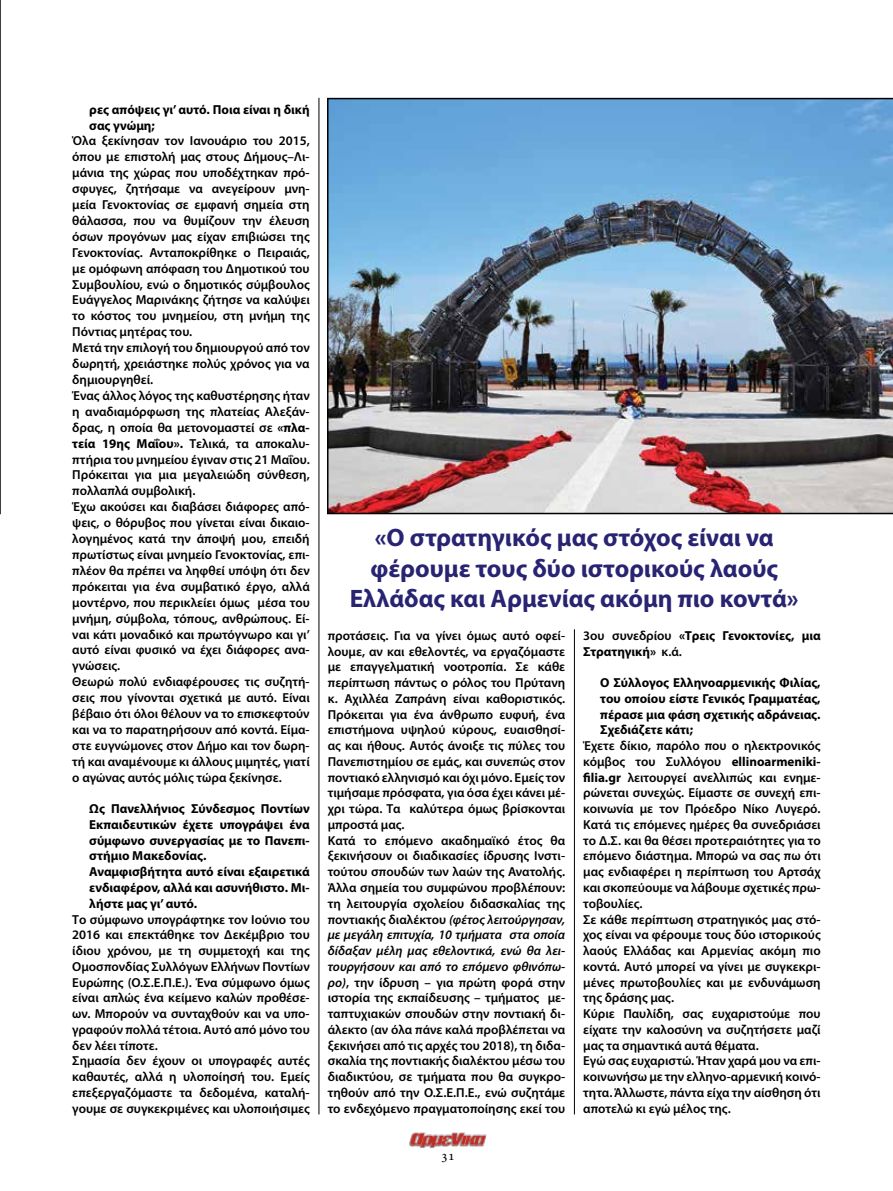
<style>
.page{position:relative;width:893px;height:1191px;background:#fff}
.page>*{position:absolute;margin:0;border:0;box-sizing:border-box;transform-origin:0 0}
.t1{font:700 25.35px/30.3px "Myriad Pro";color:#282472;text-align:center}
.t2{font:13.5px "Adobe Hebrew";color:#000}
.t3{font:600 13.05px/15.8px "Myriad Pro";color:#000}
.t4{font:700 13.05px/15.8px "Myriad Pro";color:#000}
.s1{font-weight:700}
.s2{font-style:italic}
.s3{font-weight:600}
</style>
<div class="page">
<svg style="left:0;top:0;width:1px;height:514px"></svg>
<img style="left:410px;top:1132px;width:76px;height:16px">
<hr style="left:319px;top:98px;width:1px;height:1016px;background:#000">
<hr style="left:574px;top:629px;width:1px;height:485px;background:#000">
<img style="left:327px;top:98px;width:566px;height:416px">
<p class="t4" style="left:89px;top:101px;width:222px">ρες απόψεις γι’ αυτό. Ποια είναι η δική σας γνώμη;</p>
<p class="t3" style="left:72px;top:133px;width:239px">Όλα ξεκίνησαν τον Ιανουάριο του 2015, όπου με επιστολή μας στους Δήμους–Λι&shy;μάνια της χώρας που υποδέχτηκαν πρό&shy;σφυγες, ζητήσαμε να ανεγείρουν μνη&shy;μεία Γενοκτονίας σε εμφανή σημεία στη θάλασσα, που να θυμίζουν την έλευση όσων προγόνων μας είχαν επιβιώσει της Γενοκτονίας. Ανταποκρίθηκε ο Πειραιάς, με ομόφωνη απόφαση του Δημοτικού του Συμβουλίου, ενώ ο δημοτικός σύμβουλος Ευάγγελος Μαρινάκης ζήτησε να καλύψει το κόστος του μνημείου, στη μνήμη της Πόντιας μητέρας του.<br>Μετά την επιλογή του δημιουργού από τον δωρητή, χρειάστηκε πολύς χρόνος για να δημιουργηθεί.<br>Ένας άλλος λόγος της καθυστέρησης ήταν η αναδιαμόρφωση της πλατείας Αλεξάν&shy;δρας, η οποία θα μετονομαστεί σε <span class="s1">«πλα&shy;τεία 19ης Μαΐου».</span> Τελικά, τα αποκαλυ&shy;πτήρια του μνημείου έγιναν στις 21 Μαΐου.<br>Πρόκειται για μια μεγαλειώδη σύνθεση, πολλαπλά συμβολική.<br>Έχω ακούσει και διαβάσει διάφορες από&shy;ψεις, ο θόρυβος που γίνεται είναι δικαιο&shy;λογημένος κατά την άποψή μου, επειδή πρωτίστως είναι μνημείο Γενοκτονίας, επι&shy;πλέον θα πρέπει να ληφθεί υπόψη ότι δεν πρόκειται για ένα συμβατικό έργο, αλλά μοντέρνο, που περικλείει όμως μέσα του μνήμη, σύμβολα, τόπους, ανθρώπους. Εί&shy;ναι κάτι μοναδικό και πρωτόγνωρο και γι’ αυτό είναι φυσικό να έχει διάφορες ανα&shy;γνώσεις.<br>Θεωρώ πολύ ενδιαφέρουσες τις συζητή&shy;σεις που γίνονται σχετικά με αυτό. Είναι βέβαιο ότι όλοι θέλουν να το επισκεφτούν και να το παρατηρήσουν από κοντά. Είμα&shy;στε ευγνώμονες στον Δήμο και τον δωρη&shy;τή και αναμένουμε κι άλλους μιμητές, γιατί ο αγώνας αυτός μόλις τώρα ξεκίνησε.</p>
<p class="t4" style="left:89px;top:800px;width:222px">Ως Πανελλήνιος Σύνδεσμος Ποντίων<br>Εκπαιδευτικών έχετε υπογράψει ένα σύμφωνο συνεργασίας με το Πανεπι&shy;στήμιο Μακεδονίας.<br>Αναμφισβήτητα αυτό είναι εξαιρετικά ενδιαφέρον, αλλά και ασυνήθιστο. Μι&shy;λήστε μας γι’ αυτό.</p>
<p class="t3" style="left:72px;top:911px;width:239px">Το σύμφωνο υπογράφτηκε τον Ιούνιο του 2016 και επεκτάθηκε τον Δεκέμβριο του ίδιου χρόνου, με τη συμμετοχή και της Ομοσπονδίας Συλλόγων Ελλήνων Ποντίων Ευρώπης (Ο.Σ.Ε.Π.Ε.). Ένα σύμφωνο όμως είναι απλώς ένα κείμενο καλών προθέσε&shy;ων. Μπορούν να συνταχθούν και να υπο&shy;γραφούν πολλά τέτοια. Αυτό από μόνο του δεν λέει τίποτε.<br>Σημασία δεν έχουν οι υπογραφές αυτές καθαυτές, αλλά η υλοποίησή του. Εμείς επεξεργαζόμαστε τα δεδομένα, καταλή&shy;γουμε σε συγκεκριμένες και υλοποιήσιμες</p>
<h1 class="t1" style="left:350px;top:522px;width:450px">«Ο στρατηγικός μας στόχος είναι να φέρουμε τους δύο ιστορικούς λαούς<br>Ελλάδας και Αρμενίας ακόμη πιο κοντά»</h1>
<p class="t3" style="left:328px;top:627px;width:239px">προτάσεις. Για να γίνει όμως αυτό οφεί&shy;λουμε, αν και εθελοντές, να εργαζόμαστε με επαγγελματική νοοτροπία. Σε κάθε περίπτωση πάντως ο ρόλος του Πρύτανη κ. Αχιλλέα Ζαπράνη είναι καθοριστικός.<br>Πρόκειται για ένα άνθρωπο ευφυή, ένα επιστήμονα υψηλού κύρους, ευαισθησί&shy;ας και ήθους. Αυτός άνοιξε τις πύλες του Πανεπιστημίου σε εμάς, και συνεπώς στον ποντιακό ελληνισμό και όχι μόνο. Εμείς τον τιμήσαμε πρόσφατα, για όσα έχει κάνει μέ&shy;χρι τώρα. Τα καλύτερα όμως βρίσκονται μπροστά μας.<br>Κατά το επόμενο ακαδημαϊκό έτος θα ξεκινήσουν οι διαδικασίες ίδρυσης Ινστι&shy;τούτου σπουδών των λαών της Ανατολής.<br>Άλλα σημεία του συμφώνου προβλέπουν: τη λειτουργία σχολείου διδασκαλίας της ποντιακής διαλέκτου <span class="s2">(φέτος λειτούργησαν, με μεγάλη επιτυχία, 10 τμήματα στα οποία δίδαξαν μέλη μας εθελοντικά, ενώ θα λει&shy;τουργήσουν και από το επόμενο φθινόπω&shy;ρο)</span>, την ίδρυση – για πρώτη φορά στην ιστορία της εκπαίδευσης – τμήματος με&shy;ταπτυχιακών σπουδών στην ποντιακή δι&shy;άλεκτο (αν όλα πάνε καλά προβλέπεται να ξεκινήσει από τις αρχές του 2018), τη διδα&shy;σκαλία της ποντιακής διαλέκτου μέσω του διαδικτύου, σε τμήματα που θα συγκρο&shy;τηθούν από την Ο.Σ.Ε.Π.Ε., ενώ συζητάμε το ενδεχόμενο πραγματοποίησης εκεί του</p>
<p class="t4" style="left:583px;top:627px;width:239px"><span class="s3">3ου συνεδρίου</span> «Τρεις Γενοκτονίες, μια<br>Στρατηγική» <span class="s3">κ.ά.</span></p>
<p class="t4" style="left:600px;top:674px;width:222px;text-align:justify">Ο Σύλλογος Ελληνοαρμενικής Φιλίας, του οποίου είστε Γενικός Γραμματέας, πέρασε μια φάση σχετικής αδράνειας.<br>Σχεδιάζετε κάτι;</p>
<p class="t3" style="left:583px;top:737px;width:239px">Έχετε δίκιο, παρόλο που ο ηλεκτρονικός κόμβος του Συλλόγου <span class="s1">ellinoarmeniki&shy;filia.gr</span> λειτουργεί ανελλιπώς και ενημε&shy;ρώνεται συνεχώς. Είμαστε σε συνεχή επι&shy;κοινωνία με τον Πρόεδρο Νίκο Λυγερό.<br>Κατά τις επόμενες ημέρες θα συνεδριάσει το Δ.Σ. και θα θέσει προτεραιότητες για το επόμενο διάστημα. Μπορώ να σας πω ότι μας ενδιαφέρει η περίπτωση του Αρτσάχ και σκοπεύουμε να λάβουμε σχετικές πρω&shy;τοβουλίες.<br>Σε κάθε περίπτωση στρατηγικός μας στό&shy;χος είναι να φέρουμε τους δύο ιστορικούς λαούς Ελλάδας και Αρμενίας ακόμη πιο κοντά. Αυτό μπορεί να γίνει με συγκεκρι&shy;μένες πρωτοβουλίες και με ενδυνάμωση της δράσης μας.<br>Κύριε Παυλίδη, σας ευχαριστούμε που είχατε την καλοσύνη να συζητήσετε μαζί μας τα σημαντικά αυτά θέματα.<br>Εγώ σας ευχαριστώ. Ήταν χαρά μου να επι&shy;κοινωνήσω με την ελληνο-αρμενική κοινό&shy;τητα. Άλλωστε, πάντα είχα την αίσθηση ότι αποτελώ κι εγώ μέλος της.</p>
<p class="t2" style="left:441px;top:1147px;width:15px">31</p>
</div>
